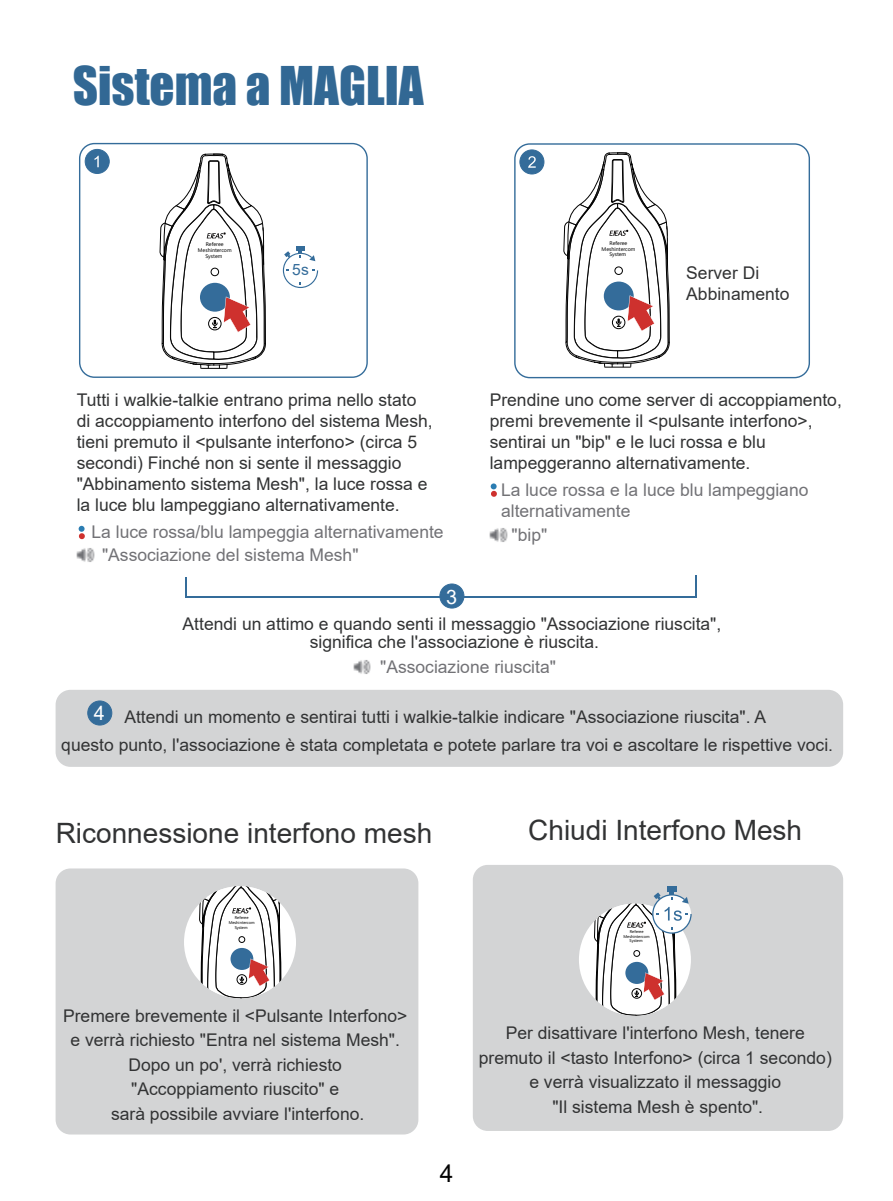
<style>
.page{position:relative;width:893px;height:1201px;background:#fff}
.page>*{position:absolute;margin:0;border:0;box-sizing:border-box;transform-origin:0 0}
.t1{font:49px "Impact";color:#326894}
.t2{font:28px "Arial";color:#323334}
.t3{font:24.5px "Arial";color:#030303}
.t4{font:19.95px "Arial";color:#fff}
.t5{font:17.5px/21px "Arial";color:#323334;text-align:center}
.t6{font:17.5px/23.1px "Arial";color:#727276}
.t7{font:15.75px "Arial";color:#346c9a}
.t8{font:4.9px/6px "Microsoft Ya Hei UI";color:#030303;text-align:center}
.t9{font:3.85px/4.5px "Microsoft Ya Hei UI";color:#030303;text-align:center}
</style>
<div class="page">
<div style="left:56px;top:868px;width:362px;height:266px;background:#d3d4d5;border-radius:15px"></div>
<div style="left:473px;top:865px;width:370px;height:265px;background:#d3d4d5;border-radius:15px"></div>
<div style="left:79px;top:143px;width:289px;height:235px;border:1px solid #346c9a;border-radius:15px"></div>
<div style="left:56px;top:690px;width:787px;height:77px;background:#d3d4d5;border-radius:15px"></div>
<svg style="left:85px;top:149px;width:25px;height:25px"></svg>
<div style="left:160px;top:222px;width:16px;height:36px;border:1px solid #030303;border-radius:6px"></div>
<svg style="left:283px;top:246px;width:35px;height:42px"></svg>
<div style="left:514px;top:143px;width:296px;height:235px;border:1px solid #346c9a;border-radius:15px"></div>
<hr style="left:185px;top:576px;width:2px;height:20px;background:#346c9a">
<hr style="left:185px;top:596px;width:511px;height:2px;background:#346c9a">
<hr style="left:695px;top:575px;width:2px;height:23px;background:#346c9a">
<svg style="left:519px;top:149px;width:25px;height:25px"></svg>
<div style="left:579px;top:903px;width:112px;height:112px;background:#fff;border-radius:50%"></div>
<div style="left:594px;top:915px;width:13px;height:27px;border:1px solid #030303;border-radius:6px"></div>
<div style="left:667px;top:886px;width:9px;height:5px;background:#346c9a"></div>
<div style="left:184px;top:886px;width:112px;height:112px;background:#fff;border-radius:50%"></div>
<div style="left:199px;top:897px;width:13px;height:28px;border:1px solid #030303;border-radius:6px"></div>
<svg style="left:87px;top:700px;width:25px;height:25px"></svg>
<svg style="left:491px;top:483px;width:6px;height:6px"></svg>
<div style="left:491px;top:490px;width:6px;height:7px;background:#ce312e;border-radius:50%"></div>
<svg style="left:79px;top:526px;width:6px;height:6px"></svg>
<div style="left:78px;top:533px;width:7px;height:6px;background:#ce312e;border-radius:50%"></div>
<img style="left:77px;top:548px;width:17px;height:14px">
<img style="left:490px;top:528px;width:17px;height:14px">
<img style="left:353px;top:660px;width:18px;height:14px">
<svg style="left:439px;top:583px;width:25px;height:25px"></svg>
<div style="left:563px;top:221px;width:17px;height:35px;border:1px solid #030303;border-radius:6px"></div>
<svg style="left:162px;top:153px;width:104px;height:216px"></svg>
<svg style="left:565px;top:152px;width:105px;height:216px"></svg>
<svg style="left:201px;top:886px;width:81px;height:112px"></svg>
<svg style="left:596px;top:891px;width:96px;height:125px"></svg>
<h1 class="t1" style="left:73px;top:48px;width:352px">Sistema a MAGLIA</h1>
<p class="t8" style="left:198px;top:241px;width:35px">Referee<br>Meshintercom<br>System</p>
<p class="t7" style="left:292px;top:259px;width:18px">5s</p>
<p class="t8" style="left:602px;top:240px;width:35px">Referee<br>Meshintercom<br>System</p>
<p class="t5" style="left:686px;top:262px;width:105px;text-align:left">Server Di<br>Abbinamento</p>
<p class="t5" style="left:77px;top:389px;width:357px;text-align:left">Tutti i walkie-talkie entrano prima nello stato di accoppiamento interfono del sistema Mesh, tieni premuto il &lt;pulsante interfono&gt; (circa 5 secondi) Finché non si sente il messaggio "Abbinamento sistema Mesh", la luce rossa e la luce blu lampeggiano alternativamente.</p>
<p class="t5" style="left:490px;top:389px;width:354px;text-align:left">Prendine uno come server di accoppiamento, premi brevemente il &lt;pulsante interfono&gt;, sentirai un "bip" e le luci rossa e blu lampeggeranno alternativamente.</p>
<p class="t6" style="left:501px;top:479px;width:309px;line-height:21px">La luce rossa e la luce blu lampeggiano alternativamente</p>
<p class="t6" style="left:102px;top:520px;width:343px;text-indent:-10px">La luce rossa/blu lampeggia alternativamente "Associazione del sistema Mesh"</p>
<p class="t6" style="left:512px;top:523px;width:37px">"bip"</p>
<p class="t4" style="left:446px;top:583px;width:13px">3</p>
<p class="t5" style="left:183px;top:615px;width:540px;line-height:17.5px">Attendi un attimo e quando senti il messaggio "Associazione riuscita", significa che l'associazione è riuscita.</p>
<p class="t6" style="left:380px;top:655px;width:177px">"Associazione riuscita"</p>
<p class="t4" style="left:94px;top:699px;width:13px">4</p>
<p class="t5" style="left:61px;top:702px;width:773px;line-height:28px">Attendi un momento e sentirai tutti i walkie-talkie indicare "Associazione riuscita". A<br>questo punto, l'associazione è stata completata e potete parlare tra voi e ascoltare le rispettive voci.</p>
<h2 class="t2" style="left:56px;top:814px;width:378px">Riconnessione interfono mesh</h2>
<h2 class="t2" style="left:528px;top:810px;width:275px">Chiudi Interfono Mesh</h2>
<p class="t9" style="left:229px;top:915px;width:28px">Referee<br>Meshintercom<br>System</p>
<p class="t5" style="left:63px;top:1003px;width:346px;line-height:24.5px">Premere brevemente il &lt;Pulsante Interfono&gt; e verrà richiesto "Entra nel sistema Mesh".<br>Dopo un po', verrà richiesto "Accoppiamento riuscito" e<br>sarà possibile avviare l'interfono.</p>
<p class="t9" style="left:624px;top:929px;width:28px">Referee<br>Meshintercom<br>System</p>
<h3 class="t3" style="left:440px;top:1156px;width:15px">4</h3>
<p class="t5" style="left:479px;top:1020px;width:355px;line-height:24.5px">Per disattivare l'interfono Mesh, tenere premuto il &lt;tasto Interfono&gt; (circa 1 secondo) e verrà visualizzato il messaggio<br>"Il sistema Mesh è spento".</p>
</div>
